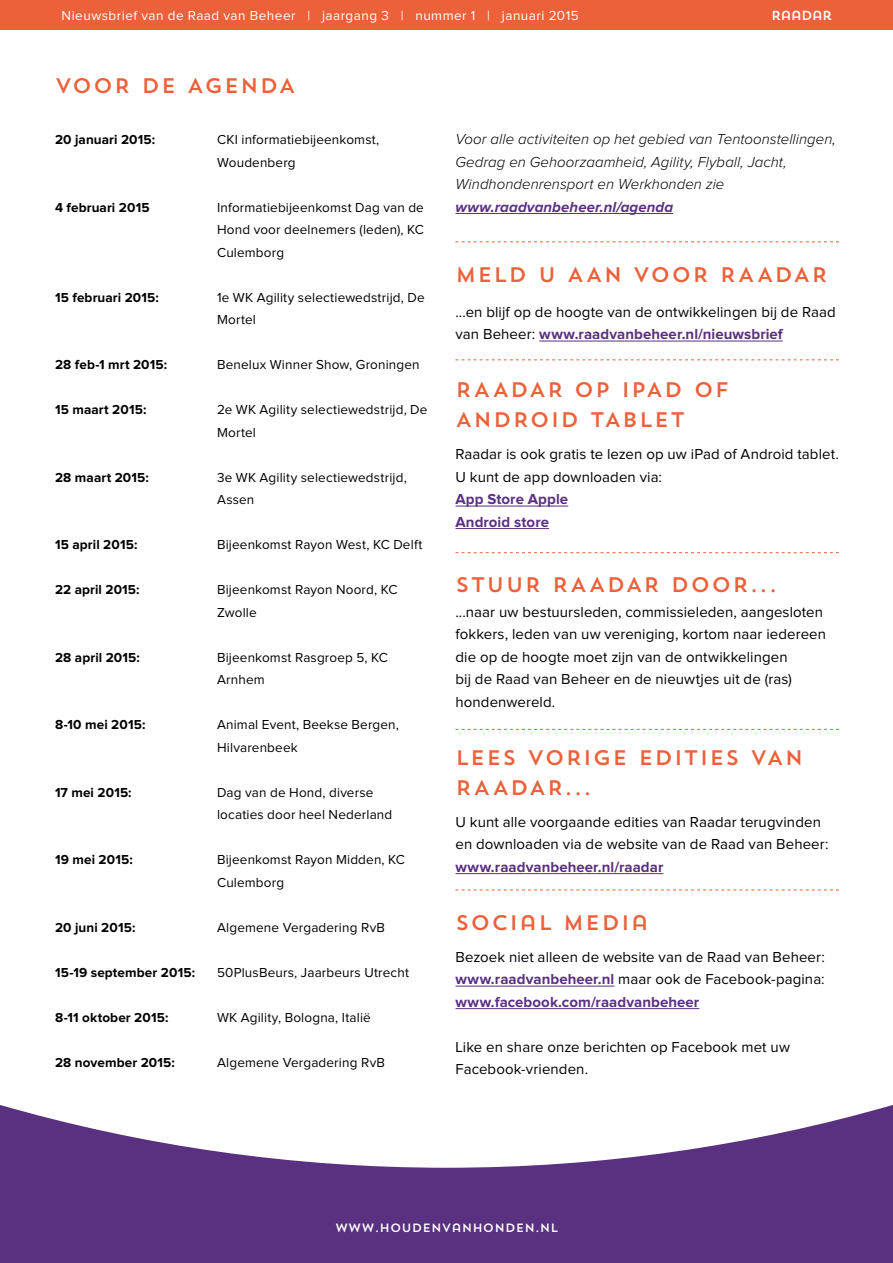
<style>
.page{position:relative;width:893px;height:1263px;background:#fff}
.page>*{position:absolute;margin:0;border:0;box-sizing:border-box;transform-origin:0 0}
.t1{font:21px/30px "Trend Sans One";letter-spacing:.045em;color:#ec613a}
.t2{font:15px/22.5px "Proxima Nova";letter-spacing:.005em;color:#000}
.t3{font:italic 300 15px/22.5px "Proxima Nova";letter-spacing:.005em;color:#000}
.t4{font:700 15px/22.5px "Proxima Nova";letter-spacing:.005em;color:#5a3081}
.t5{font:italic 700 15px "Proxima Nova";letter-spacing:.005em;color:#5a3081}
.t6{font:13.5px/22.5px "Proxima Nova";letter-spacing:.01em;color:#000}
.t7{font:700 13.5px "Proxima Nova";letter-spacing:.01em;color:#000}
.t8{font:13.5px "Proxima Nova";letter-spacing:.035em;color:#fff}
.t9{font:13.05px "Trend Sans One";letter-spacing:-.07em;color:#fff}
.t10{font:12px "Trend Sans One";color:#fff}
.s1{font-weight:700;color:#5a3081}
</style>
<div class="page">
<svg style="left:0;top:1105px;width:893px;height:158px;fill:#5a3081"></svg>
<div style="left:0;top:0;width:893px;height:30px;background:#ec613a"></div>
<hr style="left:455px;top:213px;width:218px;height:1px;background:#5a3081">
<hr style="left:539px;top:341px;width:244px;height:1px;background:#5a3081">
<svg style="left:455px;top:359px;width:384px;height:1px"></svg>
<svg style="left:455px;top:241px;width:384px;height:1px"></svg>
<hr style="left:455px;top:506px;width:113px;height:1px;background:#5a3081">
<hr style="left:455px;top:528px;width:94px;height:1px;background:#5a3081">
<svg style="left:455px;top:552px;width:384px;height:1px"></svg>
<svg style="left:455px;top:729px;width:384px;height:1px"></svg>
<hr style="left:455px;top:873px;width:208px;height:1px;background:#5a3081">
<svg style="left:455px;top:889px;width:384px;height:1px"></svg>
<hr style="left:455px;top:986px;width:159px;height:1px;background:#5a3081">
<hr style="left:455px;top:1008px;width:244px;height:1px;background:#5a3081">
<p class="t8" style="left:62px;top:9px;width:519px">Nieuwsbrief van de Raad van Beheer | jaargang 3 | nummer 1 | januari 2015</p>
<p class="t9" style="left:771px;top:7px;width:63px">RAADAR</p>
<h1 class="t1" style="left:55px;top:70px;width:242px">VOOR DE AGENDA</h1>
<p class="t7" style="left:55px;top:133px;width:102px">20 januari 2015:</p>
<p class="t6" style="left:217px;top:129px;width:164px">CKI informatiebijeenkomst,<br>Woudenberg</p>
<p class="t7" style="left:55px;top:201px;width:96px">4 februari 2015</p>
<p class="t6" style="left:217px;top:196px;width:208px;text-align:justify">Informatiebijeenkomst Dag van de Hond voor deelnemers (leden), KC Culemborg</p>
<p class="t7" style="left:55px;top:291px;width:105px">15 februari 2015:</p>
<p class="t6" style="left:217px;top:286px;width:209px">1e WK Agility selectiewedstrijd, De<br>Mortel</p>
<p class="t7" style="left:55px;top:358px;width:114px">28 feb-1 mrt 2015:</p>
<p class="t6" style="left:217px;top:354px;width:204px">Benelux Winner Show, Groningen</p>
<p class="t7" style="left:55px;top:403px;width:93px">15 maart 2015:</p>
<p class="t6" style="left:217px;top:399px;width:212px">2e WK Agility selectiewedstrijd, De<br>Mortel</p>
<p class="t7" style="left:55px;top:471px;width:95px">28 maart 2015:</p>
<p class="t6" style="left:217px;top:466px;width:191px">3e WK Agility selectiewedstrijd,<br>Assen</p>
<p class="t7" style="left:55px;top:538px;width:84px">15 april 2015:</p>
<p class="t6" style="left:217px;top:534px;width:207px">Bijeenkomst Rayon West, KC Delft</p>
<p class="t7" style="left:55px;top:583px;width:86px">22 april 2015:</p>
<p class="t6" style="left:217px;top:579px;width:182px">Bijeenkomst Rayon Noord, KC<br>Zwolle</p>
<p class="t7" style="left:55px;top:651px;width:86px">28 april 2015:</p>
<p class="t6" style="left:217px;top:646px;width:172px">Bijeenkomst Rasgroep 5, KC<br>Arnhem</p>
<p class="t7" style="left:55px;top:718px;width:92px">8-10 mei 2015:</p>
<p class="t6" style="left:217px;top:714px;width:183px">Animal Event, Beekse Bergen,<br>Hilvarenbeek</p>
<p class="t7" style="left:55px;top:786px;width:78px">17 mei 2015:</p>
<p class="t6" style="left:217px;top:781px;width:177px">Dag van de Hond, diverse locaties door heel Nederland</p>
<p class="t7" style="left:55px;top:853px;width:79px">19 mei 2015:</p>
<p class="t6" style="left:217px;top:849px;width:189px">Bijeenkomst Rayon Midden, KC<br>Culemborg</p>
<p class="t7" style="left:55px;top:921px;width:82px">20 juni 2015:</p>
<p class="t6" style="left:217px;top:916px;width:169px">Algemene Vergadering RvB</p>
<p class="t7" style="left:55px;top:966px;width:141px">15-19 september 2015:</p>
<p class="t6" style="left:217px;top:961px;width:193px">50PlusBeurs, Jaarbeurs Utrecht</p>
<p class="t7" style="left:55px;top:1011px;width:115px">8-11 oktober 2015:</p>
<p class="t6" style="left:217px;top:1006px;width:155px">WK Agility, Bologna, Italië</p>
<p class="t7" style="left:55px;top:1056px;width:121px">28 november 2015:</p>
<p class="t6" style="left:217px;top:1051px;width:169px">Algemene Vergadering RvB</p>
<p class="t3" style="left:455px;top:128px;width:382px">Voor alle activiteiten op het gebied van Tentoonstellingen,<br>Gedrag en Gehoorzaamheid, Agility, Flyball, Jacht,<br>Windhondenrensport en Werkhonden zie</p>
<p class="t5" style="left:455px;top:200px;width:219px">www.raadvanbeheer.nl/agenda</p>
<h1 class="t1" style="left:455px;top:259px;width:374px">MELD U AAN VOOR RAADAR</h1>
<p class="t2" style="left:455px;top:301px;width:382px">...en blijf op de hoogte van de ontwikkelingen bij de Raad van Beheer: <span class="s1">www.raadvanbeheer.nl/nieuwsbrief</span></p>
<h1 class="t1" style="left:455px;top:374px;width:275px">RAADAR OP IPAD OF<br>ANDROID TABLET</h1>
<p class="t2" style="left:455px;top:443px;width:385px">Raadar is ook gratis te lezen op uw iPad of Android tablet.<br>U kunt de app downloaden via:</p>
<p class="t4" style="left:455px;top:488px;width:114px">App Store Apple<br>Android store</p>
<h1 class="t1" style="left:455px;top:569px;width:323px">STUUR RAADAR DOOR...</h1>
<p class="t2" style="left:455px;top:601px;width:372px">...naar uw bestuursleden, commissieleden, aangesloten fokkers, leden van uw vereniging, kortom naar iedereen die op de hoogte moet zijn van de ontwikkelingen<br>bij de Raad van Beheer en de nieuwtjes uit de (ras) hondenwereld.</p>
<h1 class="t1" style="left:455px;top:742px;width:349px">LEES VORIGE EDITIES VAN<br>RAADAR...</h1>
<p class="t2" style="left:455px;top:811px;width:374px">U kunt alle voorgaande edities van Raadar terugvinden en downloaden via de website van de Raad van Beheer:</p>
<p class="t4" style="left:455px;top:856px;width:209px">www.raadvanbeheer.nl/raadar</p>
<h1 class="t1" style="left:455px;top:907px;width:195px">SOCIAL MEDIA</h1>
<p class="t2" style="left:455px;top:946px;width:371px;text-align:justify">Bezoek niet alleen de website van de Raad van Beheer: <span class="s1">www.raadvanbeheer.nl</span> maar ook de Facebook-pagina: <span class="s1">www.facebook.com/raadvanbeheer</span></p>
<p class="t2" style="left:455px;top:1036px;width:336px">Like en share onze berichten op Facebook met uw<br>Facebook-vrienden.</p>
<p class="t10" style="left:335px;top:1219px;width:225px">WWW.HOUDENVANHONDEN.NL</p>
</div>
